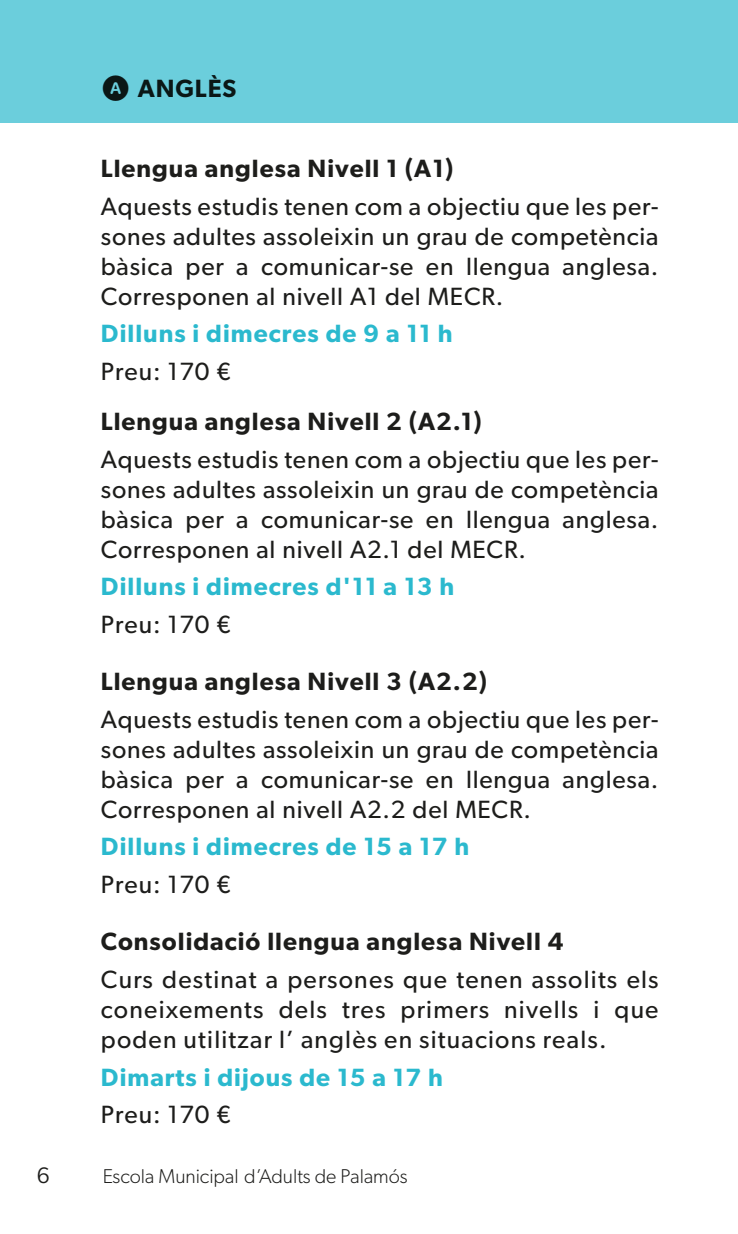
<style>
.page{position:relative;width:738px;height:1234px;background:#fff}
.page>*{position:absolute;margin:0;border:0;box-sizing:border-box;transform-origin:0 0}
.t1{font:25px/30px "Gibson";letter-spacing:.03em;color:#1d1d1b;text-align:justify}
.t2{font:600 25px "Gibson";letter-spacing:.04em;color:#1d1d1b}
.t3{font:600 25px "Gibson";letter-spacing:.04em;color:#2bb9ce}
.t4{font:22.5px "Gibson";color:#1d1d1b}
.t5{font:300 20px "Gibson";color:#1d1d1b}
</style>
<div class="page">
<div style="left:0;top:0;width:737px;height:123px;background:#6bcedc"></div>
<p class="t2" style="left:138px;top:74px;width:100px">ANGLÈS</p>
<p class="t2" style="left:101px;top:154px;width:354px">Llengua anglesa Nivell 1 (A1)</p>
<p class="t1" style="left:101px;top:191px;width:558px">Aquests estudis tenen com a objectiu que les per&shy;sones adultes assoleixin un grau de competència bàsica per a comunicar-se en llengua anglesa.<br>Corresponen al nivell A1 del MECR.</p>
<p class="t3" style="left:101px;top:319px;width:353px">Dilluns i dimecres de 9 a 11 h</p>
<p class="t1" style="left:101px;top:356px;width:131px">Preu: 170 €</p>
<p class="t2" style="left:101px;top:406px;width:382px">Llengua anglesa Nivell 2 (A2.1)</p>
<p class="t1" style="left:101px;top:443px;width:558px">Aquests estudis tenen com a objectiu que les per&shy;sones adultes assoleixin un grau de competència bàsica per a comunicar-se en llengua anglesa.<br>Corresponen al nivell A2.1 del MECR.</p>
<p class="t3" style="left:101px;top:571px;width:354px">Dilluns i dimecres d'11 a 13 h</p>
<p class="t1" style="left:101px;top:608px;width:131px">Preu: 170 €</p>
<p class="t2" style="left:101px;top:666px;width:387px">Llengua anglesa Nivell 3 (A2.2)</p>
<p class="t1" style="left:101px;top:703px;width:558px">Aquests estudis tenen com a objectiu que les per&shy;sones adultes assoleixin un grau de competència bàsica per a comunicar-se en llengua anglesa.<br>Corresponen al nivell A2.2 del MECR.</p>
<p class="t3" style="left:101px;top:831px;width:369px">Dilluns i dimecres de 15 a 17 h</p>
<p class="t1" style="left:101px;top:868px;width:131px">Preu: 170 €</p>
<p class="t2" style="left:101px;top:926px;width:464px">Consolidació llengua anglesa Nivell 4</p>
<p class="t1" style="left:101px;top:963px;width:558px">Curs destinat a persones que tenen assolits els coneixements dels tres primers nivells i que poden utilitzar l’ anglès en situacions reals.</p>
<p class="t3" style="left:101px;top:1061px;width:343px">Dimarts i dijous de 15 a 17 h</p>
<p class="t1" style="left:101px;top:1098px;width:131px">Preu: 170 €</p>
<p class="t4" style="left:36px;top:1161px;width:14px">6</p>
<p class="t5" style="left:102px;top:1163px;width:307px">Escola Municipal d’Adults de Palamós</p>
</div>
